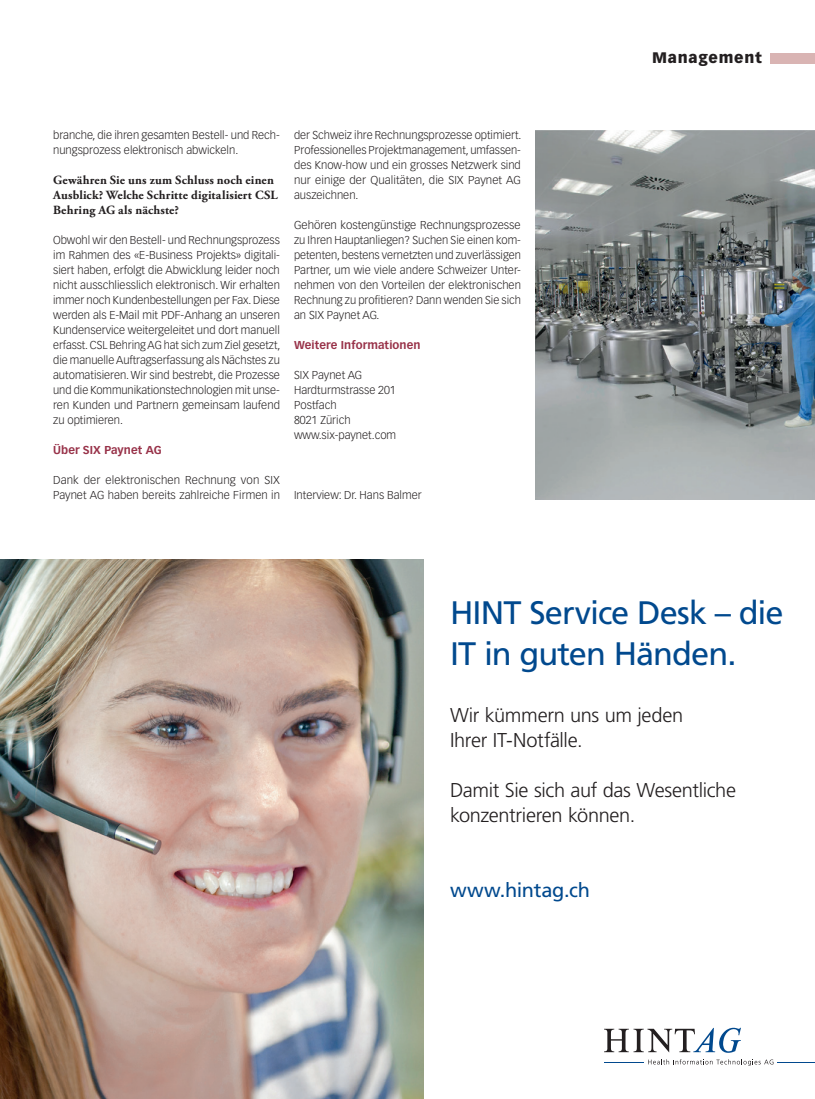
<style>
.page{position:relative;width:815px;height:1099px;background:#fff}
.page>*{position:absolute;margin:0;border:0;box-sizing:border-box;transform-origin:0 0}
.t1{font:32.5px/41.2px "Frutiger LT Std";letter-spacing:-.025em;color:#01498e}
.t2{font:300 20px/25px "Frutiger LT Std";letter-spacing:-.015em;color:#231f20}
.t3{font:20px "Frutiger LT Std";letter-spacing:-.015em;color:#01498e}
.t4{font:900 15px "Vectora LT Std";letter-spacing:.05em;color:#231f20}
.t5{font:700 12.5px/15px "Adobe Garamond Pro";letter-spacing:.015em;color:#231f20}
.t6{font:300 11.25px/15px "Vectora LT Std";color:#231f20;text-align:justify}
.t7{font:700 11.25px "Vectora LT Std";letter-spacing:.005em;color:#983249}
</style>
<div class="page">
<div style="left:770px;top:53px;width:45px;height:10px;background:#d9b4b3"></div>
<img style="left:535px;top:130px;width:280px;height:369px">
<svg style="left:604px;top:1027px;width:137px;height:25px"></svg>
<hr style="left:778px;top:1062px;width:37px;height:1px;background:#01498e">
<hr style="left:604px;top:1062px;width:39px;height:1px;background:#01498e">
<svg style="left:648px;top:1059px;width:125px;height:6px"></svg>
<img style="left:0;top:559px;width:424px;height:539px">
<svg style="left:0;top:559px;width:2px;height:6px"></svg>
<p class="t6" style="left:53px;top:128px;width:228px">branche, die ihren gesamten Bestell- und Rech&shy;nungsprozess elektronisch abwickeln.</p>
<p class="t5" style="left:53px;top:173px;width:226px">Gewähren Sie uns zum Schluss noch einen<br>Ausblick? Welche Schritte digitalisiert CSL<br>Behring AG als nächste?</p>
<p class="t6" style="left:53px;top:233px;width:229px">Obwohl wir den Bestell- und Rechnungsprozess im Rahmen des «E-Business Projekts» digitali&shy;siert haben, erfolgt die Abwicklung leider noch nicht ausschliesslich elektronisch. Wir erhalten immer noch Kundenbestellungen per Fax. Diese werden als E-Mail mit PDF-Anhang an unseren Kundenservice weitergeleitet und dort manuell erfasst. CSL Behring AG hat sich zum Ziel gesetzt, die manuelle Auftragserfassung als Nächstes zu automatisieren. Wir sind bestrebt, die Prozesse und die Kommunikationstechnologien mit unse&shy;ren Kunden und Partnern gemeinsam laufend zu optimieren.</p>
<p class="t7" style="left:53px;top:443px;width:110px">Über SIX Paynet AG</p>
<p class="t6" style="left:53px;top:473px;width:228px">Dank der elektronischen Rechnung von SIX<br>Paynet AG haben bereits zahlreiche Firmen in</p>
<p class="t6" style="left:294px;top:128px;width:229px">der Schweiz ihre Rechnungsprozesse optimiert.<br>Professionelles Projektmanagement, umfassen&shy;des Know-how und ein grosses Netzwerk sind nur einige der Qualitäten, die SIX Paynet AG auszeichnen.</p>
<p class="t6" style="left:294px;top:218px;width:228px">Gehören kostengünstige Rechnungsprozesse zu Ihren Hauptanliegen? Suchen Sie einen kom&shy;petenten, bestens vernetzten und zuverlässigen Partner, um wie viele andere Schweizer Unter&shy;nehmen von den Vorteilen der elektronischen Rechnung zu profitieren? Dann wenden Sie sich an SIX Paynet AG.</p>
<p class="t7" style="left:294px;top:338px;width:128px">Weitere Informationen</p>
<p class="t6" style="left:294px;top:368px;width:104px;text-align:left">SIX Paynet AG<br>Hardturmstrasse 201<br>Postfach<br>8021 Zürich www.six-paynet.com</p>
<p class="t6" style="left:294px;top:488px;width:129px">Interview: Dr. Hans Balmer</p>
<h3 class="t4" style="left:652px;top:49px;width:111px">Management</h3>
<h1 class="t1" style="left:450px;top:592px;width:335px">HINT Service Desk – die<br>IT in guten Händen.</h1>
<h2 class="t2" style="left:450px;top:702px;width:235px">Wir kümmern uns um jeden<br>Ihrer IT-Notfälle.</h2>
<h2 class="t2" style="left:450px;top:777px;width:288px">Damit Sie sich auf das Wesentliche konzentrieren können.</h2>
<h2 class="t3" style="left:450px;top:878px;width:141px">www.hintag.ch</h2>
</div>
